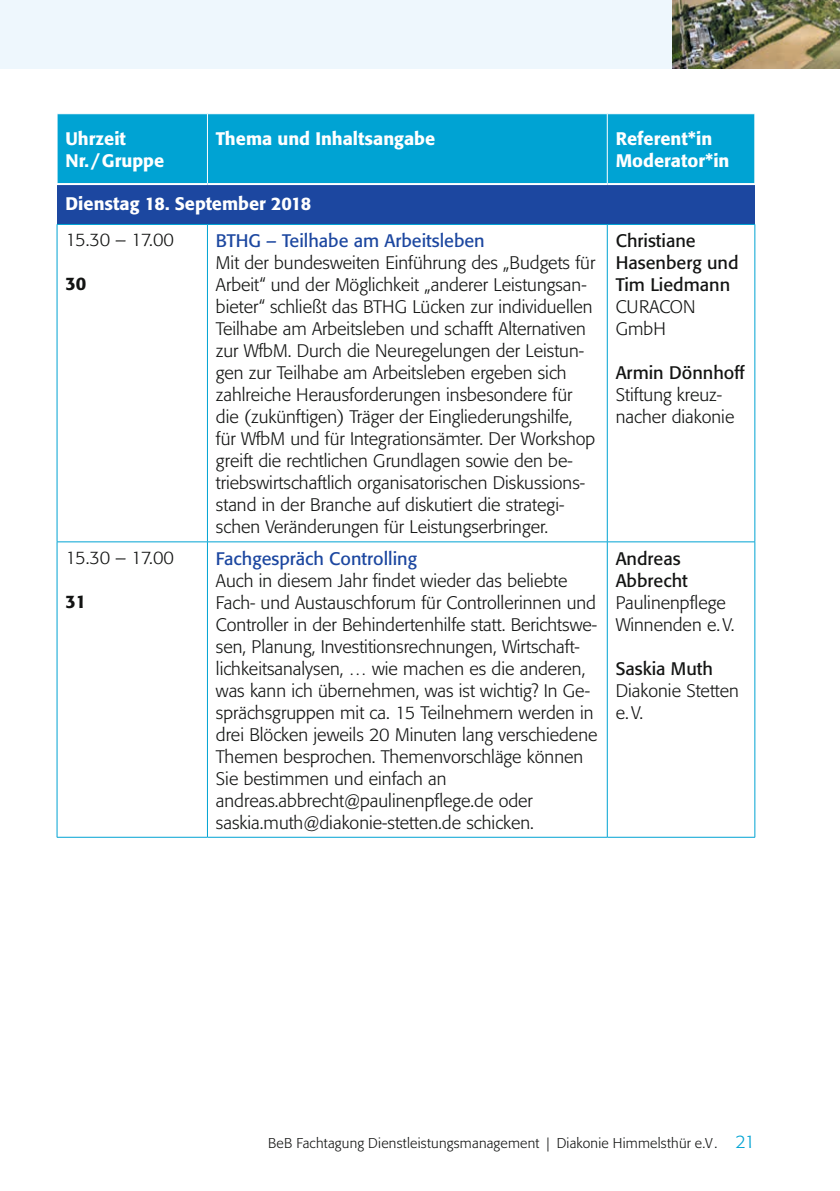
<style>
.page{position:relative;width:840px;height:1191px;background:#fff}
.page>*{position:absolute;margin:0;border:0;box-sizing:border-box;transform-origin:0 0}
.t1{font:300 18px/22px "Formata";color:#131413}
.t2{font:500 18px/22px "Formata";color:#fff}
.t3{font:18px/22px "Formata";color:#131413}
.t4{font:18px "Formata";color:#1c47a0}
.t5{font:500 18px "Formata";color:#131413}
.t6{font:300 14px "Formata";letter-spacing:.015em;color:#131413}
.s1{font-size:18px;color:#00a3d3}
</style>
<div class="page">
<div style="left:0;top:0;width:839px;height:68px;background:#eef7fd"></div>
<img style="left:672px;top:0;width:167px;height:68px">
<div style="left:58px;top:114px;width:696px;height:69px;background:#00a3d3"></div>
<div style="left:57px;top:184px;width:697px;height:40px;background:#1c47a0"></div>
<svg style="left:58px;top:225px;width:696px;height:612px"></svg>
<hr style="left:207px;top:225px;width:1px;height:316px;background:#00a3d3">
<hr style="left:606px;top:225px;width:1px;height:316px;background:#00a3d3">
<hr style="left:207px;top:542px;width:1px;height:295px;background:#00a3d3">
<hr style="left:606px;top:542px;width:1px;height:295px;background:#00a3d3">
<hr style="left:207px;top:114px;width:1px;height:69px;background:#fff">
<hr style="left:606px;top:114px;width:1px;height:69px;background:#fff">
<hr style="left:57px;top:183px;width:150px;height:2px;background:#fff">
<hr style="left:207px;top:183px;width:400px;height:2px;background:#fff">
<hr style="left:607px;top:183px;width:147px;height:2px;background:#fff">
<hr style="left:57px;top:225px;width:1px;height:316px;background:#00a3d3">
<hr style="left:754px;top:225px;width:1px;height:316px;background:#00a3d3">
<hr style="left:57px;top:542px;width:1px;height:295px;background:#00a3d3">
<hr style="left:754px;top:542px;width:1px;height:295px;background:#00a3d3">
<hr style="left:57px;top:837px;width:150px;height:1px;background:#00a3d3">
<hr style="left:207px;top:837px;width:400px;height:1px;background:#00a3d3">
<hr style="left:607px;top:837px;width:147px;height:1px;background:#00a3d3">
<hr style="left:57px;top:224px;width:150px;height:1px;background:#00a3d3">
<hr style="left:57px;top:541px;width:150px;height:1px;background:#00a3d3">
<hr style="left:207px;top:224px;width:400px;height:1px;background:#00a3d3">
<hr style="left:207px;top:541px;width:400px;height:1px;background:#00a3d3">
<hr style="left:607px;top:224px;width:147px;height:1px;background:#00a3d3">
<hr style="left:607px;top:541px;width:147px;height:1px;background:#00a3d3">
<p class="t2" style="left:65px;top:128px;width:100px">Uhrzeit<br>Nr. /Gruppe</p>
<p class="t2" style="left:216px;top:128px;width:220px">Thema und Inhaltsangabe</p>
<p class="t2" style="left:615px;top:128px;width:115px">Referent*in<br>Moderator*in</p>
<p class="t2" style="left:65px;top:193px;width:247px">Dienstag 18. September 2018</p>
<p class="t1" style="left:65px;top:229px;width:110px">15.30 – 17.00</p>
<p class="t5" style="left:65px;top:273px;width:22px">30</p>
<p class="t3" style="left:615px;top:230px;width:124px">Christiane<br>Hasenberg und<br>Tim Liedmann</p>
<p class="t1" style="left:615px;top:296px;width:81px">CURACON<br>GmbH</p>
<p class="t3" style="left:615px;top:362px;width:130px">Armin Dönnhoff</p>
<p class="t1" style="left:615px;top:384px;width:120px">Stiftung kreuz&shy;nacher diakonie</p>
<p class="t4" style="left:216px;top:230px;width:270px">BTHG – Teilhabe am Arbeitsleben</p>
<p class="t1" style="left:216px;top:252px;width:380px">Mit der bundesweiten Einführung des „Budgets für Arbeit“ und der Möglichkeit „anderer Leistungsan&shy;bieter“ schließt das BTHG Lücken zur individuellen Teilhabe am Arbeitsleben und schafft Alternativen zur WfbM. Durch die Neuregelungen der Leistun&shy;gen zur Teilhabe am Arbeitsleben ergeben sich zahlreiche Herausforderungen insbesondere für die (zukünftigen) Träger der Eingliederungshilfe, für WfbM und für Integrationsämter. Der Workshop greift die rechtlichen Grundlagen sowie den be&shy;triebswirtschaftlich organisatorischen Diskussions&shy;stand in der Branche auf diskutiert die strategi&shy;schen Veränderungen für Leistungserbringer.</p>
<p class="t1" style="left:65px;top:546px;width:110px">15.30 – 17.00</p>
<p class="t5" style="left:65px;top:590px;width:22px">31</p>
<p class="t4" style="left:216px;top:547px;width:202px">Fachgespräch Controlling</p>
<p class="t1" style="left:216px;top:569px;width:383px">Auch in diesem Jahr findet wieder das beliebte Fach- und Austauschforum für Controllerinnen und Controller in der Behindertenhilfe statt. Berichtswe&shy;sen, Planung, Investitionsrechnungen, Wirtschaft&shy;lichkeitsanalysen, … wie machen es die anderen, was kann ich übernehmen, was ist wichtig? In Ge&shy;sprächsgruppen mit ca. 15 Teilnehmern werden in drei Blöcken jeweils 20 Minuten lang verschiedene Themen besprochen. Themenvorschläge können Sie bestimmen und einfach an andreas.abbrecht@paulinenpflege.de oder saskia.muth@diakonie-stetten.de schicken.</p>
<p class="t3" style="left:615px;top:547px;width:73px">Andreas<br>Abbrecht</p>
<p class="t1" style="left:615px;top:591px;width:120px">Paulinenpflege<br>Winnenden e.V.</p>
<p class="t3" style="left:615px;top:657px;width:99px">Saskia Muth</p>
<p class="t1" style="left:615px;top:679px;width:125px">Diakonie Stetten e.V.</p>
<p class="t6" style="left:268px;top:1135px;width:488px">BeB Fachtagung Dienstleistungsmanagement | Diakonie Himmelsthür e.V. <span class="s1">21</span></p>
</div>
